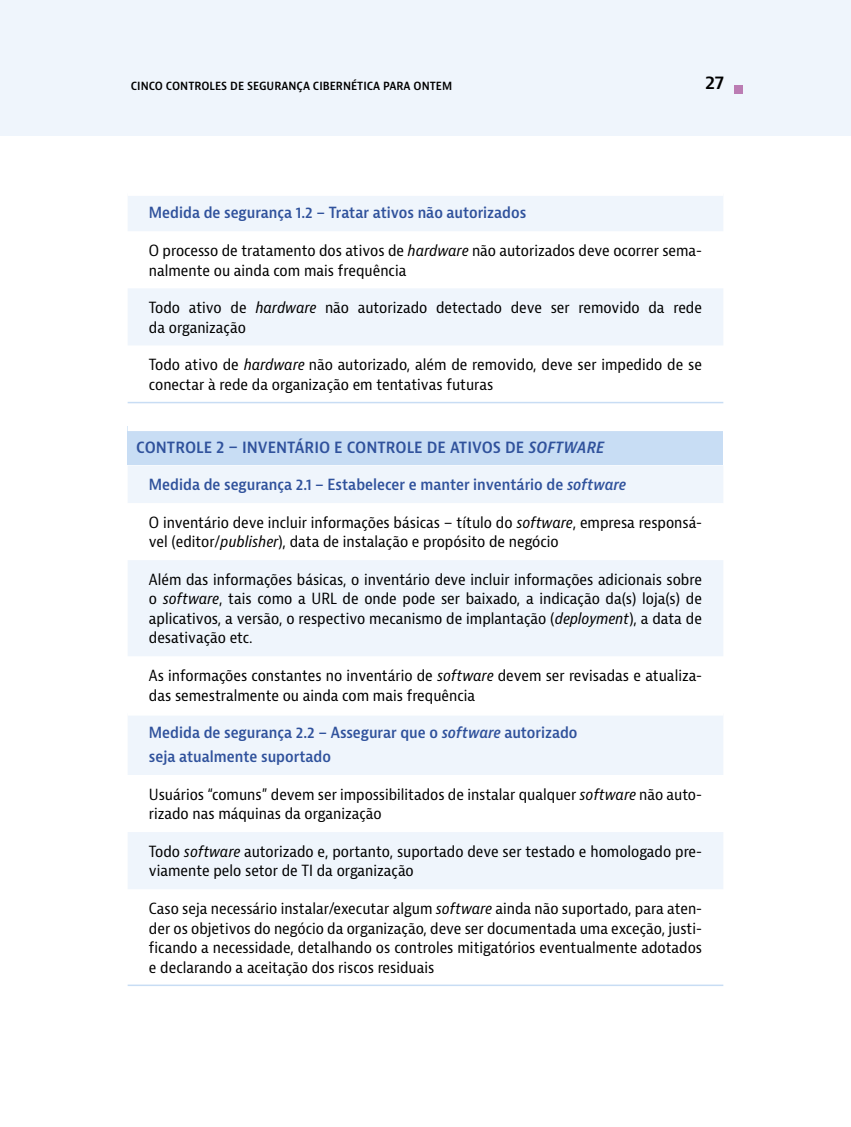
<style>
.page{position:relative;width:851px;height:1127px;background:#fff}
.page>*{position:absolute;margin:0;border:0;box-sizing:border-box;transform-origin:0 0}
.t1{font:600 18px "Bernina Sans";color:#000}
.t2{font:600 condensed 16.5px "Bernina Sans";color:#30529c}
.t3{font:condensed 15px/19.5px "Bernina Sans";color:#000}
.t4{font:600 condensed 15px/24px "Bernina Sans";color:#30529c}
.t5{font:600 condensed 12px "Bernina Sans";color:#000}
.s1{font-style:italic}
</style>
<div class="page">
<div style="left:0;top:0;width:850px;height:135px;background:#eff5fc"></div>
<div style="left:734px;top:85px;width:9px;height:8px;background:#bb7cb3"></div>
<svg style="left:128px;top:196px;width:595px;height:149px;fill:#eff5fc"></svg>
<hr style="left:128px;top:402px;width:595px;height:1px;background:#c8ddf4">
<div style="left:128px;top:427px;width:595px;height:38px;background:#c8ddf4"></div>
<svg style="left:128px;top:466px;width:595px;height:423px;fill:#eff5fc"></svg>
<hr style="left:128px;top:984px;width:595px;height:2px;background:#c8ddf4">
<hr style="left:128px;top:711px;width:595px;height:4px;background:#fff">
<div style="left:128px;top:422px;width:595px;height:9px;background:#fff"></div>
<p class="t5" style="left:131px;top:78px;width:323px">CINCO CONTROLES DE SEGURANÇA CIBERNÉTICA PARA ONTEM</p>
<p class="t1" style="left:705px;top:71px;width:21px">27</p>
<p class="t4" style="left:149px;top:201px;width:379px">Medida de segurança 1.2 – Tratar ativos não autorizados</p>
<p class="t3" style="left:149px;top:241px;width:554px">O processo de tratamento dos ativos de <span class="s1">hardware</span> não autorizados deve ocorrer sema&shy;nalmente ou ainda com mais frequência</p>
<p class="t3" style="left:149px;top:298px;width:554px">Todo ativo de <span class="s1">hardware</span> não autorizado detectado deve ser removido da rede da organização</p>
<p class="t3" style="left:149px;top:355px;width:554px">Todo ativo de <span class="s1">hardware</span> não autorizado, além de removido, deve ser impedido de se conectar à rede da organização em tentativas futuras</p>
<p class="t2" style="left:136px;top:436px;width:469px">CONTROLE 2 – INVENTÁRIO E CONTROLE DE ATIVOS DE <span class="s1">SOFTWARE</span></p>
<p class="t4" style="left:149px;top:473px;width:478px">Medida de segurança 2.1 – Estabelecer e manter inventário de <span class="s1">software</span></p>
<p class="t3" style="left:149px;top:513px;width:554px">O inventário deve incluir informações básicas – título do <span class="s1">software</span>, empresa responsá&shy;vel (editor/<span class="s1">publisher</span>), data de instalação e propósito de negócio</p>
<p class="t3" style="left:149px;top:570px;width:554px;text-align:justify">Além das informações básicas, o inventário deve incluir informações adicionais sobre o <span class="s1">software</span>, tais como a URL de onde pode ser baixado, a indicação da(s) loja(s) de aplicativos, a versão, o respectivo mecanismo de implantação (<span class="s1">deployment</span>), a data de desativação etc.</p>
<p class="t3" style="left:149px;top:666px;width:554px">As informações constantes no inventário de <span class="s1">software</span> devem ser revisadas e atualiza&shy;das semestralmente ou ainda com mais frequência</p>
<p class="t4" style="left:149px;top:721px;width:430px">Medida de segurança 2.2 – Assegurar que o <span class="s1">software</span> autorizado seja atualmente suportado</p>
<p class="t3" style="left:149px;top:785px;width:554px">Usuários “comuns” devem ser impossibilitados de instalar qualquer <span class="s1">software</span> não auto&shy;rizado nas máquinas da organização</p>
<p class="t3" style="left:149px;top:842px;width:554px">Todo <span class="s1">software</span> autorizado e, portanto, suportado deve ser testado e homologado pre&shy;viamente pelo setor de TI da organização</p>
<p class="t3" style="left:149px;top:899px;width:554px;text-align:justify">Caso seja necessário instalar/executar algum <span class="s1">software</span> ainda não suportado, para aten&shy;der os objetivos do negócio da organização, deve ser documentada uma exceção, justi&shy;ficando a necessidade, detalhando os controles mitigatórios eventualmente adotados e declarando a aceitação dos riscos residuais</p>
</div>
